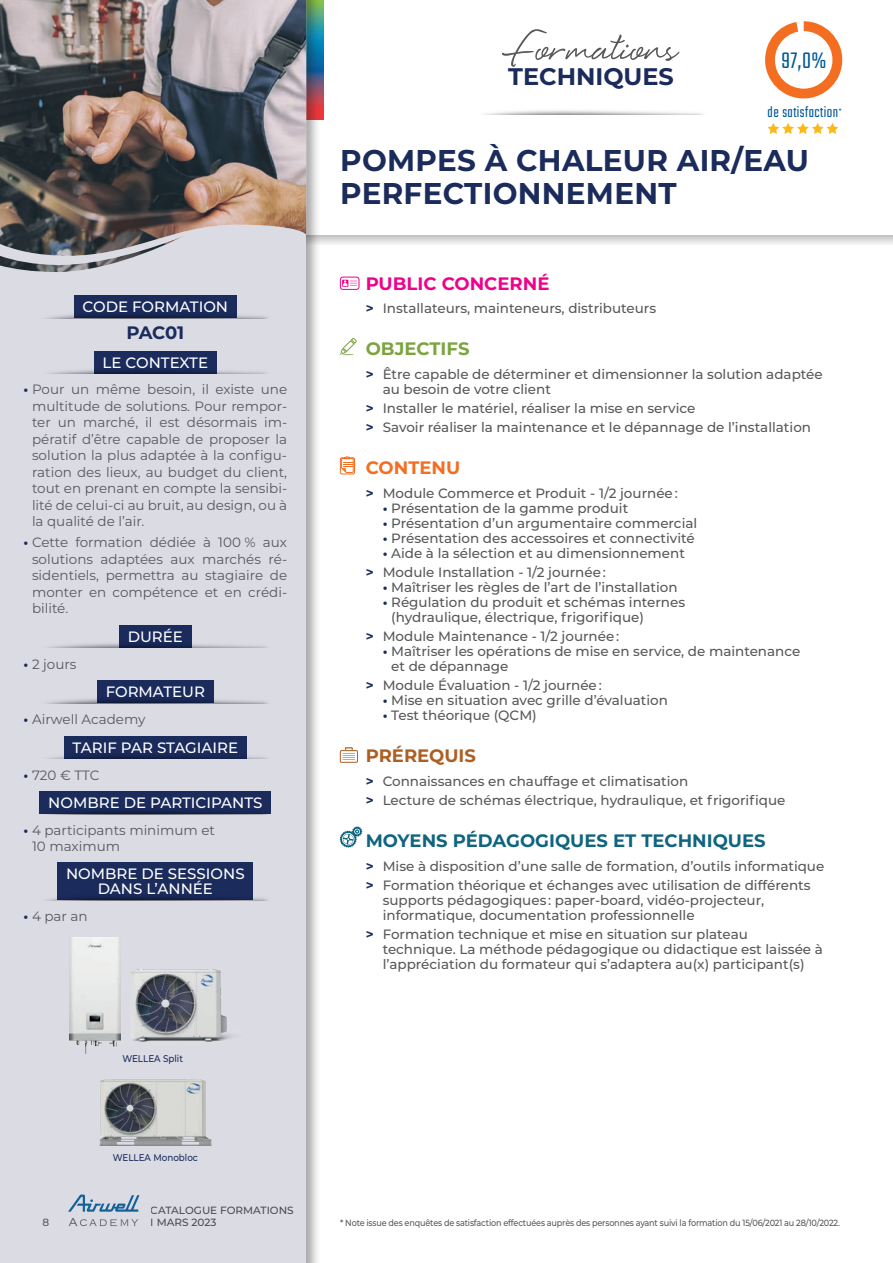
<style>
.page{position:relative;width:893px;height:1263px;background:#fff}
.page>*{position:absolute;margin:0;border:0;box-sizing:border-box;transform-origin:0 0}
.t1{font:69px "Eye Catching";color:#57585a}
.t2{font:700 30px/33px "Montserrat";letter-spacing:.01em;color:#1a2b5c}
.t3{font:300 24.9px "Teko";color:#005996}
.t4{font:700 24px "Montserrat";color:#1a2b5c}
.t5{font:700 18px "Montserrat";color:#0f647f}
.t6{font:700 18px "Montserrat";color:#ed028c}
.t7{font:700 18px "Montserrat";color:#7ca43e}
.t8{font:700 18px "Montserrat";color:#ac5f24}
.t9{font:700 18px "Montserrat";color:#f36e21}
.t10{font:700 18px "Montserrat";letter-spacing:-.015em;color:#1a2b5c}
.t11{font:300 16.2px "Teko";letter-spacing:.025em;color:#005996}
.t12{font:500 15px/15px "Montserrat";color:#fff;text-align:center}
.t13{font:500 13.5px/15px "Montserrat";color:#57585a}
.t14{font:13.5px/16.5px "Montserrat";color:#57585a;text-align:justify}
.t15{font:500 10.5px "Montserrat";color:#57585a}
.t16{font:500 9.75px "Montserrat";color:#1a2b5c;scale:.9 1}
.t17{font:500 9px "Montserrat";letter-spacing:-.02em;color:#57585a;scale:.9 1}
.s1{font-weight:700;color:#1a2b5c}
</style>
<div class="page">
<svg style="left:321px;top:0;width:2px;height:119px"></svg>
<div style="left:0;top:0;width:321px;height:1263px;background:#231f20;opacity:.4"></div>
<div style="left:0;top:0;width:306px;height:1263px;background:#dbdbe4"></div>
<div style="left:306px;top:235px;width:587px;height:20px;background:linear-gradient(to bottom,#d2d1d1,#fff)"></div>
<img style="left:131px;top:969px;width:104px;height:73px">
<img style="left:70px;top:938px;width:51px;height:116px">
<img style="left:100px;top:1079px;width:111px;height:67px">
<div style="left:74px;top:296px;width:163px;height:22px;background:#1a2b5c"></div>
<div style="left:94px;top:351px;width:123px;height:23px;background:#1a2b5c"></div>
<div style="left:119px;top:625px;width:72px;height:23px;background:#1a2b5c"></div>
<div style="left:97px;top:681px;width:116px;height:22px;background:#1a2b5c"></div>
<div style="left:64px;top:736px;width:183px;height:23px;background:#1a2b5c"></div>
<div style="left:40px;top:792px;width:231px;height:22px;background:#1a2b5c"></div>
<div style="left:57px;top:862px;width:196px;height:38px;background:#1a2b5c"></div>
<img style="left:48px;top:370px;width:219px;height:4px">
<img style="left:48px;top:640px;width:219px;height:8px">
<img style="left:48px;top:696px;width:219px;height:7px">
<img style="left:39px;top:807px;width:224px;height:7px">
<svg style="left:342px;top:280px;width:15px;height:7px"></svg>
<div style="left:340px;top:277px;width:19px;height:13px;border:1px solid #ed028c;border-radius:2px"></div>
<svg style="left:340px;top:338px;width:17px;height:17px"></svg>
<svg style="left:340px;top:456px;width:15px;height:18px"></svg>
<svg style="left:340px;top:747px;width:18px;height:16px"></svg>
<svg style="left:340px;top:826px;width:22px;height:21px"></svg>
<img style="left:0;top:0;width:306px;height:272px">
<svg style="left:765px;top:21px;width:77px;height:77px"></svg>
<svg style="left:767px;top:123px;width:71px;height:11px"></svg>
<div style="left:775px;top:31px;width:57px;height:58px;background:#fff;border-radius:50%"></div>
<svg style="left:68px;top:1194px;width:72px;height:18px"></svg>
<svg style="left:68px;top:1218px;width:70px;height:8px"></svg>
<p class="t12" style="left:83px;top:299px;width:147px">CODE FORMATION</p>
<h3 class="t10" style="left:126px;top:319px;width:59px">PAC01</h3>
<p class="t12" style="left:103px;top:354px;width:107px">LE CONTEXTE</p>
<p class="t14" style="left:32px;top:381px;width:257px;text-indent:-9px"><span class="s1">•</span> Pour un même besoin, il existe une multitude de solutions. Pour rempor&shy;ter un marché, il est désormais im&shy;pératif d’être capable de proposer la solution la plus adaptée à la configu&shy;ration des lieux, au budget du client, tout en prenant en compte la sensibi&shy;lité de celui-ci au bruit, au design, ou à la qualité de l’air.</p>
<p class="t14" style="left:32px;top:534px;width:257px;text-indent:-9px"><span class="s1">•</span> Cette formation dédiée à 100 % aux solutions adaptées aux marchés ré&shy;sidentiels, permettra au stagiaire de monter en compétence et en crédi&shy;bilité.</p>
<p class="t12" style="left:128px;top:628px;width:57px">DURÉE</p>
<p class="t14" style="left:24px;top:655px;width:54px"><span class="s1">•</span> 2 jours</p>
<p class="t12" style="left:106px;top:684px;width:101px">FORMATEUR</p>
<p class="t14" style="left:24px;top:710px;width:124px"><span class="s1">•</span> Airwell Academy</p>
<p class="t12" style="left:73px;top:739px;width:167px">TARIF PAR STAGIAIRE</p>
<p class="t14" style="left:24px;top:766px;width:78px"><span class="s1">•</span> 720 € TTC</p>
<p class="t12" style="left:48px;top:795px;width:216px">NOMBRE DE PARTICIPANTS</p>
<p class="t14" style="left:32px;top:821px;width:184px;text-indent:-9px"><span class="s1">•</span> 4 participants minimum et<br>10 maximum</p>
<p class="t12" style="left:66px;top:866px;width:180px">NOMBRE DE SESSIONS<br>DANS L’ANNÉE</p>
<p class="t14" style="left:24px;top:907px;width:66px"><span class="s1">•</span> 4 par an</p>
<p class="t16" style="left:122px;top:1052px;width:69px">WELLEA Split</p>
<p class="t16" style="left:113px;top:1151px;width:96px">WELLEA Monobloc</p>
<p class="t15" style="left:151px;top:1203px;width:145px">CATALOGUE FORMATIONS</p>
<p class="t15" style="left:43px;top:1215px;width:8px">8</p>
<p class="t15" style="left:151px;top:1215px;width:15px">I mars</p>
<p class="t15" style="left:192px;top:1215px;width:27px">2023</p>
<h1 class="t1" style="left:505px;top:21px;width:173px">Formations</h1>
<h3 class="t4" style="left:508px;top:59px;width:167px">TECHNIQUES</h3>
<h3 class="t3" style="left:781px;top:46px;width:46px">97,0%</h3>
<p class="t11" style="left:768px;top:103px;width:75px">de satisfaction<sup>*</sup></p>
<h2 class="t2" style="left:340px;top:142px;width:470px">POMPES À CHALEUR AIR/EAU<br>PERFECTIONNEMENT</h2>
<h3 class="t6" style="left:366px;top:270px;width:185px">PUBLIC CONCERNÉ</h3>
<p class="t13" style="left:366px;top:300px;width:292px"><span class="s1">&gt;</span> Installateurs, mainteneurs, distributeurs</p>
<h3 class="t7" style="left:366px;top:336px;width:105px">OBJECTIFS</h3>
<p class="t13" style="left:383px;top:366px;width:442px;text-indent:-17px"><span class="s1">&gt;</span> Être capable de déterminer et dimensionner la solution adaptée au besoin de votre client</p>
<p class="t13" style="left:366px;top:398px;width:447px;line-height:19.2px"><span class="s1">&gt;</span> Installer le matériel, réaliser la mise en service<br><span class="s1">&gt;</span> Savoir réaliser la maintenance et le dépannage de l’installation</p>
<h3 class="t9" style="left:366px;top:455px;width:96px">CONTENU</h3>
<p class="t13" style="left:366px;top:485px;width:314px"><span class="s1">&gt;</span> Module Commerce et Produit - 1/2 journée :</p>
<p class="t13" style="left:383px;top:500px;width:247px"><span class="s1">•</span> Présentation de la gamme produit</p>
<p class="t13" style="left:383px;top:515px;width:316px"><span class="s1">•</span> Présentation d’un argumentaire commercial</p>
<p class="t13" style="left:383px;top:530px;width:314px"><span class="s1">•</span> Présentation des accessoires et connectivité</p>
<p class="t13" style="left:366px;top:543px;width:321px;line-height:19.2px;text-indent:17px"><span class="s1">•</span> Aide à la sélection et au dimensionnement <span class="s1">&gt;</span> Module Installation - 1/2 journée :</p>
<p class="t13" style="left:383px;top:579px;width:296px"><span class="s1">•</span> Maîtriser les règles de l’art de l’installation</p>
<p class="t13" style="left:391px;top:594px;width:295px;text-indent:-9px"><span class="s1">•</span> Régulation du produit et schémas internes (hydraulique, électrique, frigorifique)</p>
<p class="t13" style="left:366px;top:628px;width:255px"><span class="s1">&gt;</span> Module Maintenance - 1/2 journée :</p>
<p class="t13" style="left:391px;top:643px;width:411px;text-indent:-9px"><span class="s1">•</span> Maîtriser les opérations de mise en service, de maintenance et de dépannage</p>
<p class="t13" style="left:366px;top:677px;width:238px"><span class="s1">&gt;</span> Module Évaluation - 1/2 journée :</p>
<p class="t13" style="left:383px;top:692px;width:287px"><span class="s1">•</span> Mise en situation avec grille d’évaluation</p>
<p class="t13" style="left:383px;top:707px;width:156px"><span class="s1">•</span> Test théorique (QCM)</p>
<h3 class="t8" style="left:366px;top:743px;width:112px">PRÉREQUIS</h3>
<p class="t13" style="left:366px;top:771px;width:421px;line-height:19.2px"><span class="s1">&gt;</span> Connaissances en chauffage et climatisation<br><span class="s1">&gt;</span> Lecture de schémas électrique, hydraulique, et frigorifique</p>
<h3 class="t5" style="left:366px;top:828px;width:401px">MOYENS PÉDAGOGIQUES ET TECHNIQUES</h3>
<p class="t13" style="left:366px;top:856px;width:460px;line-height:19.2px"><span class="s1">&gt;</span> Mise à disposition d’une salle de formation, d’outils informatique <span class="s1">&gt;</span> Formation théorique et échanges avec utilisation de différents</p>
<p class="t13" style="left:383px;top:892px;width:383px">supports pédagogiques : paper-board, vidéo-projecteur, informatique, documentation professionnelle</p>
<p class="t13" style="left:383px;top:926px;width:442px;text-indent:-17px"><span class="s1">&gt;</span> Formation technique et mise en situation sur plateau technique. La méthode pédagogique ou didactique est laissée à l’appréciation du formateur qui s’adaptera au(x) participant(s)</p>
<p class="t17" style="left:340px;top:1216px;width:557px">* Note issue des enquêtes de satisfaction effectuées auprès des personnes ayant suivi la formation du 15/06/2021 au 28/10/2022.</p>
</div>
